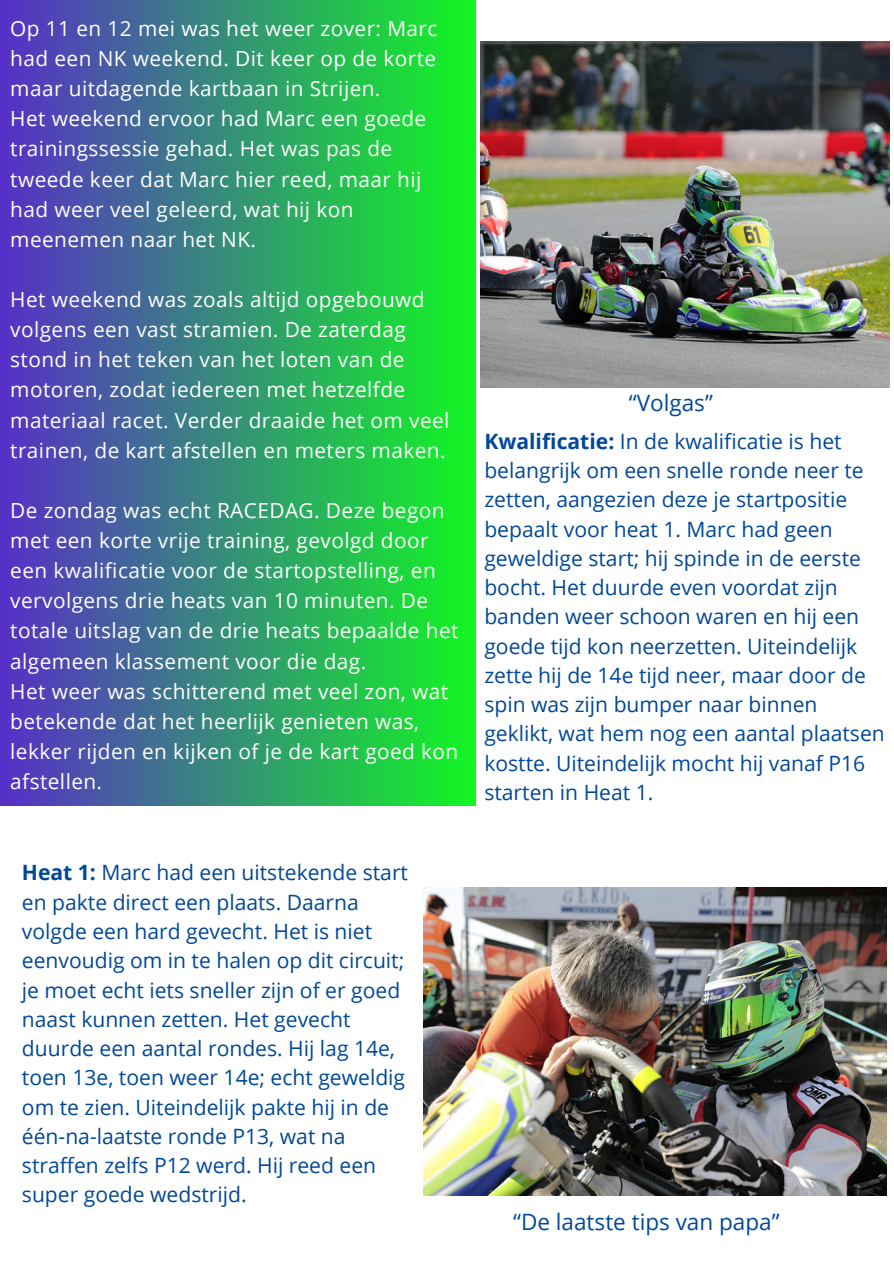
<style>
.page{position:relative;width:894px;height:1264px;background:#fff}
.page>*{position:absolute;margin:0;border:0;box-sizing:border-box;transform-origin:0 0}
.t1{font:22.5px "Open Sans";color:#004899}
.t2{font:21.15px/29.2px "Open Sans";color:#004899}
.t3{font:20.85px/30.2px "Open Sans";letter-spacing:.02em;color:#fff}
.s1{font-weight:700}
</style>
<div class="page">
<div style="left:0;top:0;width:475px;height:805px;background:linear-gradient(to right,#572fc8,#12f622)"></div>
<img style="left:480px;top:42px;width:408px;height:345px">
<img style="left:423px;top:887px;width:462px;height:308px">
<h1 class="t3" style="left:10px;top:13px;width:428px">Op 11 en 12 mei was het weer zover: Marc had een NK weekend. Dit keer op de korte maar uitdagende kartbaan in Strijen.<br>Het weekend ervoor had Marc een goede trainingssessie gehad. Het was pas de tweede keer dat Marc hier reed, maar hij had weer veel geleerd, wat hij kon meenemen naar het NK.</h1>
<p class="t3" style="left:10px;top:284px;width:440px">Het weekend was zoals altijd opgebouwd volgens een vast stramien. De zaterdag stond in het teken van het loten van de motoren, zodat iedereen met hetzelfde materiaal racet. Verder draaide het om veel trainen, de kart afstellen en meters maken.</p>
<h1 class="t3" style="left:10px;top:494px;width:449px">De zondag was echt RACEDAG. Deze begon met een korte vrije training, gevolgd door een kwalificatie voor de startopstelling, en vervolgens drie heats van 10 minuten. De totale uitslag van de drie heats bepaalde het algemeen klassement voor die dag.<br>Het weer was schitterend met veel zon, wat betekende dat het heerlijk genieten was, lekker rijden en kijken of je de kart goed kon afstellen.</h1>
<h1 class="t2" style="left:22px;top:857px;width:387px"><span class="s1">Heat 1:</span> Marc had een uitstekende start en pakte direct een plaats. Daarna volgde een hard gevecht. Het is niet eenvoudig om in te halen op dit circuit; je moet echt iets sneller zijn of er goed naast kunnen zetten. Het gevecht duurde een aantal rondes. Hij lag 14e, toen 13e, toen weer 14e; echt geweldig om te zien. Uiteindelijk pakte hij in de één-na-laatste ronde P13, wat na straffen zelfs P12 werd. Hij reed een super goede wedstrijd.</h1>
<h1 class="t1" style="left:628px;top:386px;width:85px">“Volgas”</h1>
<h1 class="t2" style="left:484px;top:426px;width:402px"><span class="s1">Kwalificatie:</span> In de kwalificatie is het belangrijk om een snelle ronde neer te zetten, aangezien deze je startpositie bepaalt voor heat 1. Marc had geen geweldige start; hij spinde in de eerste bocht. Het duurde even voordat zijn banden weer schoon waren en hij een goede tijd kon neerzetten. Uiteindelijk zette hij de 14e tijd neer, maar door de spin was zijn bumper naar binnen geklikt, wat hem nog een aantal plaatsen kostte. Uiteindelijk mocht hij vanaf P16 starten in Heat 1.</h1>
<p class="t1" style="left:513px;top:1205px;width:268px">“De laatste tips van papa”</p>
</div>
